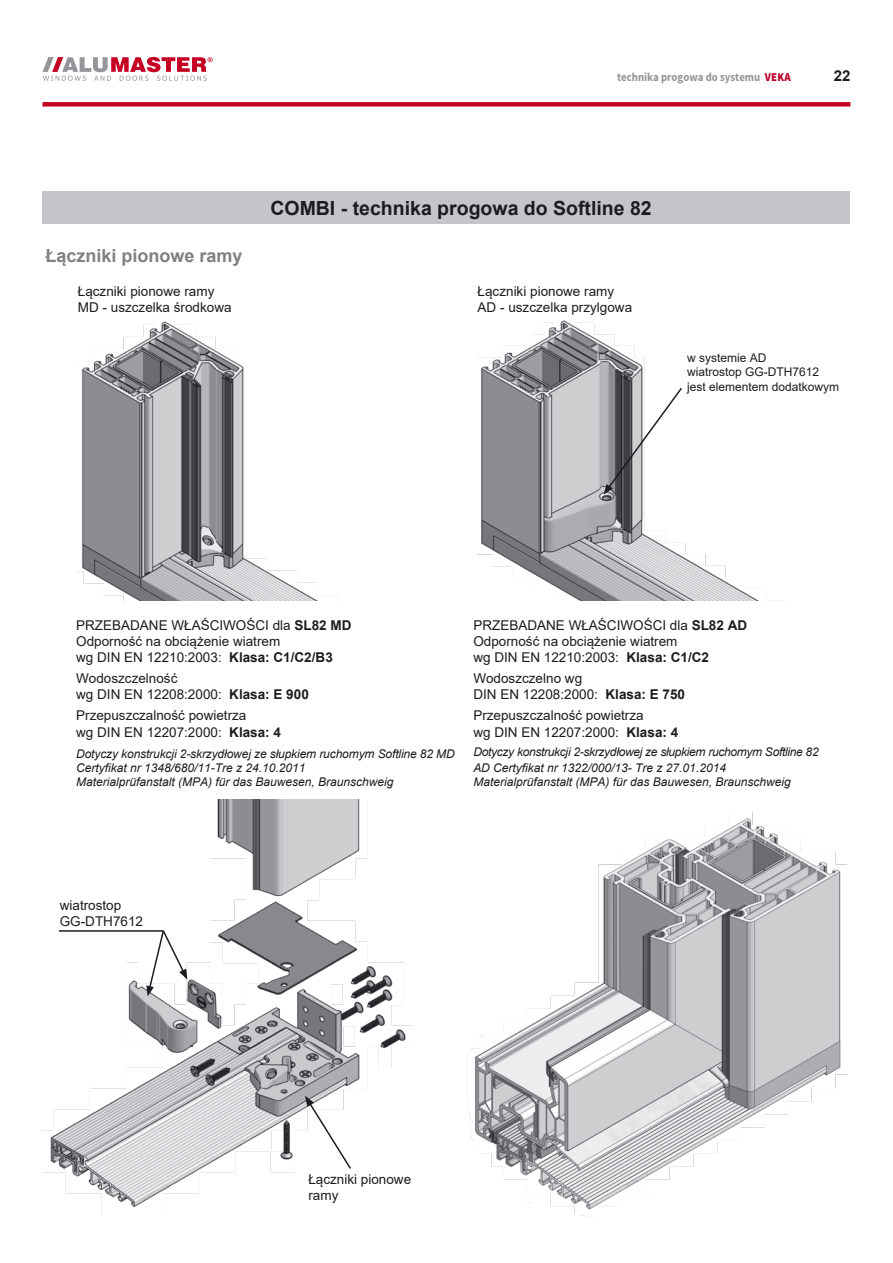
<style>
.page{position:relative;width:893px;height:1263px;background:#fff}
.page>*{position:absolute;margin:0;border:0;box-sizing:border-box;transform-origin:0 0}
.t1{font:700 19.5px "Arial";color:#1b1c20}
.t2{font:700 18px "Arial";color:#808080}
.t3{font:700 15px "Arial";color:#1b1c20}
.t4{font:13.5px/16.2px "Arial";color:#1b1c20}
.t5{font:italic 12px/14.4px "Arial";color:#1b1c20}
.t6{font:12px/14.4px "Arial";color:#1b1c20}
.t7{font:700 12px "Source Sans Pro";color:#969599;scale:.9 1}
.s1{font-weight:900;color:#c1022b}
.s2{font-weight:700}
</style>
<div class="page">
<div style="left:43px;top:191px;width:807px;height:33px;background:#c3c5c8"></div>
<img style="left:43px;top:799px;width:369px;height:414px">
<img style="left:467px;top:812px;width:379px;height:404px">
<img style="left:478px;top:320px;width:281px;height:281px">
<img style="left:78px;top:319px;width:240px;height:282px">
<svg style="left:305px;top:1096px;width:47px;height:74px"></svg>
<svg style="left:146px;top:929px;width:41px;height:67px"></svg>
<hr style="left:59px;top:930px;width:104px;height:2px;background:#1b1c20">
<svg style="left:603px;top:386px;width:80px;height:109px"></svg>
<svg style="left:43px;top:57px;width:170px;height:24px"></svg>
<div style="left:43px;top:102px;width:807px;height:5px;background:#c60023"></div>
<p class="t7" style="left:617px;top:69px;width:194px">technika progowa do systemu <span class="s1">VEKA</span></p>
<p class="t3" style="left:834px;top:66px;width:18px">22</p>
<h1 class="t1" style="left:270px;top:195px;width:383px">COMBI - technika progowa do Softline 82</h1>
<h2 class="t2" style="left:45px;top:243px;width:199px">Łączniki pionowe ramy</h2>
<p class="t4" style="left:78px;top:283px;width:155px">Łączniki pionowe ramy<br>MD - uszczelka środkowa</p>
<p class="t4" style="left:478px;top:283px;width:156px">Łączniki pionowe ramy<br>AD - uszczelka przylgowa</p>
<p class="t6" style="left:687px;top:350px;width:154px">w systemie AD<br>wiatrostop GG-DTH7612 jest elementem dodatkowym</p>
<p class="t4" style="left:76px;top:617px;width:277px">PRZEBADANE WŁAŚCIWOŚCI dla <span class="s2">SL82 MD<br></span>Odporność na obciążenie wiatrem<br>wg DIN EN 12210:2003: <span class="s2">Klasa: C1/C2/B3</span></p>
<p class="t4" style="left:76px;top:670px;width:234px">Wodoszczelność<br>wg DIN EN 12208:2000: <span class="s2">Klasa: E 900</span></p>
<p class="t4" style="left:76px;top:707px;width:206px">Przepuszczalność powietrza<br>wg DIN EN 12207:2000: <span class="s2">Klasa: 4</span></p>
<p class="t5" style="left:76px;top:746px;width:380px">Dotyczy konstrukcji 2-skrzydłowej ze słupkiem ruchomym Softline 82 MD<br>Certyfikat nr 1348/680/11-Tre z 24.10.2011<br>Materialprüfanstalt (MPA) für das Bauwesen, Braunschweig</p>
<p class="t4" style="left:473px;top:617px;width:275px">PRZEBADANE WŁAŚCIWOŚCI dla <span class="s2">SL82 AD<br></span>Odporność na obciążenie wiatrem<br>wg DIN EN 12210:2003: <span class="s2">Klasa: C1/C2</span></p>
<p class="t4" style="left:473px;top:670px;width:213px">Wodoszczelno wg<br>DIN EN 12208:2000: <span class="s2">Klasa: E 750</span></p>
<p class="t4" style="left:473px;top:707px;width:206px">Przepuszczalność powietrza<br>wg DIN EN 12207:2000: <span class="s2">Klasa: 4</span></p>
<p class="t5" style="left:473px;top:745px;width:347px;line-height:15px">Dotyczy konstrukcji 2-skrzydłowej ze słupkiem ruchomym Softline 82<br>AD Certyfikat nr 1322/000/13- Tre z 27.01.2014<br>Materialprüfanstalt (MPA) für das Bauwesen, Braunschweig</p>
<p class="t4" style="left:60px;top:897px;width:85px">wiatrostop<br>GG-DTH7612</p>
<p class="t4" style="left:308px;top:1170px;width:104px">Łączniki pionowe ramy</p>
</div>
